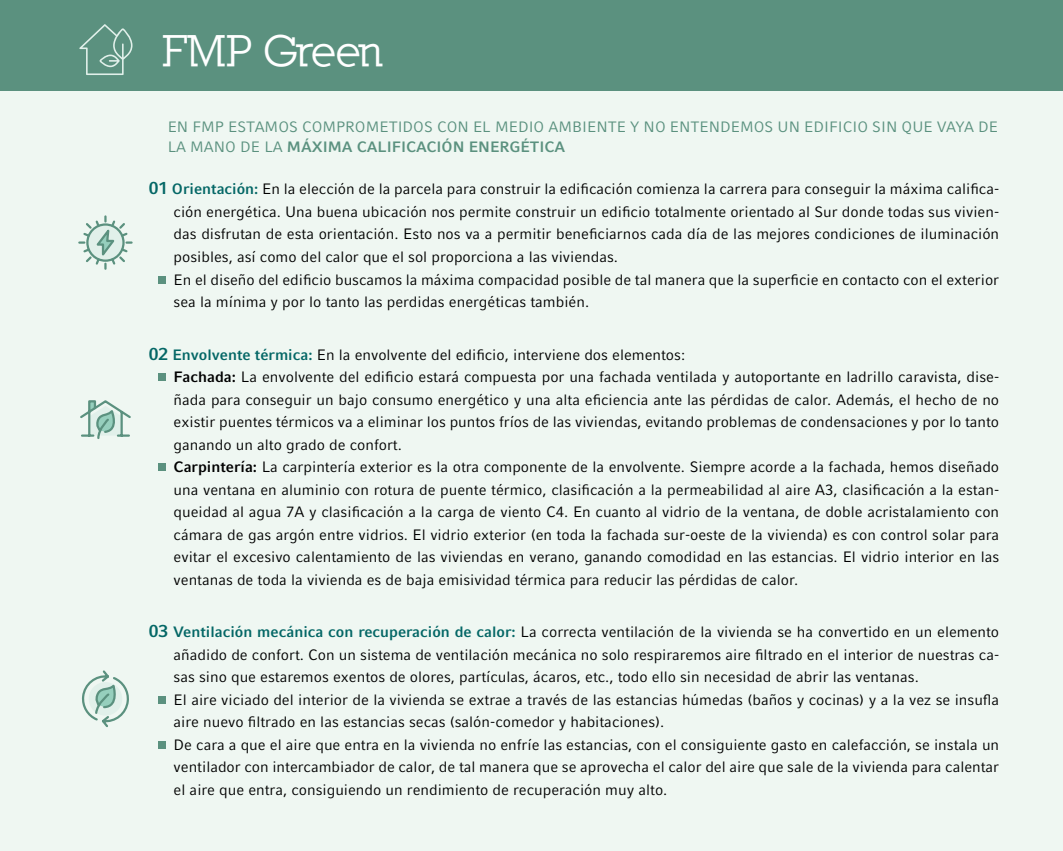
<style>
.page{position:relative;width:1063px;height:851px;background:#fff}
.page>*{position:absolute;margin:0;border:0;box-sizing:border-box;transform-origin:0 0}
.t1{font:700 45px "Nilland";letter-spacing:-.025em;color:#fff}
.t2{font:15px/22.5px "Compatil Fact LT";color:#000}
.t3{font:15px/20px "Compatil Fact LT";color:#5b917f}
.s1{font-weight:700}
.s2{font-weight:700;font-size:17.5px;color:#046766}
.s3{font-weight:700;color:#046766}
</style>
<div class="page">
<div style="left:0;top:0;width:1063px;height:850px;background:#eff7f2"></div>
<div style="left:0;top:0;width:1063px;height:90px;background:#5b917f"></div>
<svg style="left:79px;top:24px;width:54px;height:51px"></svg>
<svg style="left:80px;top:400px;width:51px;height:39px"></svg>
<svg style="left:78px;top:215px;width:55px;height:55px"></svg>
<svg style="left:82px;top:670px;width:47px;height:57px"></svg>
<div style="left:158px;top:276px;width:8px;height:8px;background:#5b917f"></div>
<div style="left:158px;top:373px;width:8px;height:8px;background:#5b917f"></div>
<div style="left:158px;top:463px;width:8px;height:8px;background:#5b917f"></div>
<div style="left:158px;top:696px;width:8px;height:8px;background:#5b917f"></div>
<div style="left:158px;top:741px;width:8px;height:8px;background:#5b917f"></div>
<h1 class="t1" style="left:163px;top:25px;width:221px">FMP Green</h1>
<p class="t3" style="left:168px;top:117px;width:832px">EN FMP ESTAMOS COMPROMETIDOS CON EL MEDIO AMBIENTE Y NO ENTENDEMOS UN EDIFICIO SIN QUE VAYA DE<br>LA MANO DE LA <span class="s1">MÁXIMA CALIFICACIÓN ENERGÉTICA</span></p>
<p class="t2" style="left:174px;top:178px;width:827px;text-indent:-25px"><span class="s2">01</span> <span class="s3">Orientación:</span> En la elección de la parcela para construir la edificación comienza la carrera para conseguir la máxima califica&shy;ción energética. Una buena ubicación nos permite construir un edificio totalmente orientado al Sur donde todas sus vivien&shy;das disfrutan de esta orientación. Esto nos va a permitir beneficiarnos cada día de las mejores condiciones de iluminación posibles, así como del calor que el sol proporciona a las viviendas.<br>En el diseño del edificio buscamos la máxima compacidad posible de tal manera que la superficie en contacto con el exterior sea la mínima y por lo tanto las perdidas energéticas también.</p>
<p class="t2" style="left:174px;top:343px;width:827px;text-indent:-25px"><span class="s2">02</span> <span class="s3">Envolvente térmica:</span> En la envolvente del edificio, interviene dos elementos:<br><span class="s1">Fachada:</span> La envolvente del edificio estará compuesta por una fachada ventilada y autoportante en ladrillo caravista, dise&shy;ñada para conseguir un bajo consumo energético y una alta eficiencia ante las pérdidas de calor. Además, el hecho de no existir puentes térmicos va a eliminar los puntos fríos de las viviendas, evitando problemas de condensaciones y por lo tanto ganando un alto grado de confort.<br><span class="s1">Carpintería:</span> La carpintería exterior es la otra componente de la envolvente. Siempre acorde a la fachada, hemos diseñado una ventana en aluminio con rotura de puente térmico, clasificación a la permeabilidad al aire A3, clasificación a la estan&shy;queidad al agua 7A y clasificación a la carga de viento C4. En cuanto al vidrio de la ventana, de doble acristalamiento con cámara de gas argón entre vidrios. El vidrio exterior (en toda la fachada sur-oeste de la vivienda) es con control solar para evitar el excesivo calentamiento de las viviendas en verano, ganando comodidad en las estancias. El vidrio interior en las ventanas de toda la vivienda es de baja emisividad térmica para reducir las pérdidas de calor.</p>
<p class="t2" style="left:174px;top:620px;width:827px;text-indent:-25px"><span class="s2">03</span> <span class="s3">Ventilación mecánica con recuperación de calor:</span> La correcta ventilación de la vivienda se ha convertido en un elemento añadido de confort. Con un sistema de ventilación mecánica no solo respiraremos aire filtrado en el interior de nuestras ca&shy;sas sino que estaremos exentos de olores, partículas, ácaros, etc., todo ello sin necesidad de abrir las ventanas.<br>El aire viciado del interior de la vivienda se extrae a través de las estancias húmedas (baños y cocinas) y a la vez se insufla aire nuevo filtrado en las estancias secas (salón-comedor y habitaciones).<br>De cara a que el aire que entra en la vivienda no enfríe las estancias, con el consiguiente gasto en calefacción, se instala un ventilador con intercambiador de calor, de tal manera que se aprovecha el calor del aire que sale de la vivienda para calentar el aire que entra, consiguiendo un rendimiento de recuperación muy alto.</p>
</div>
